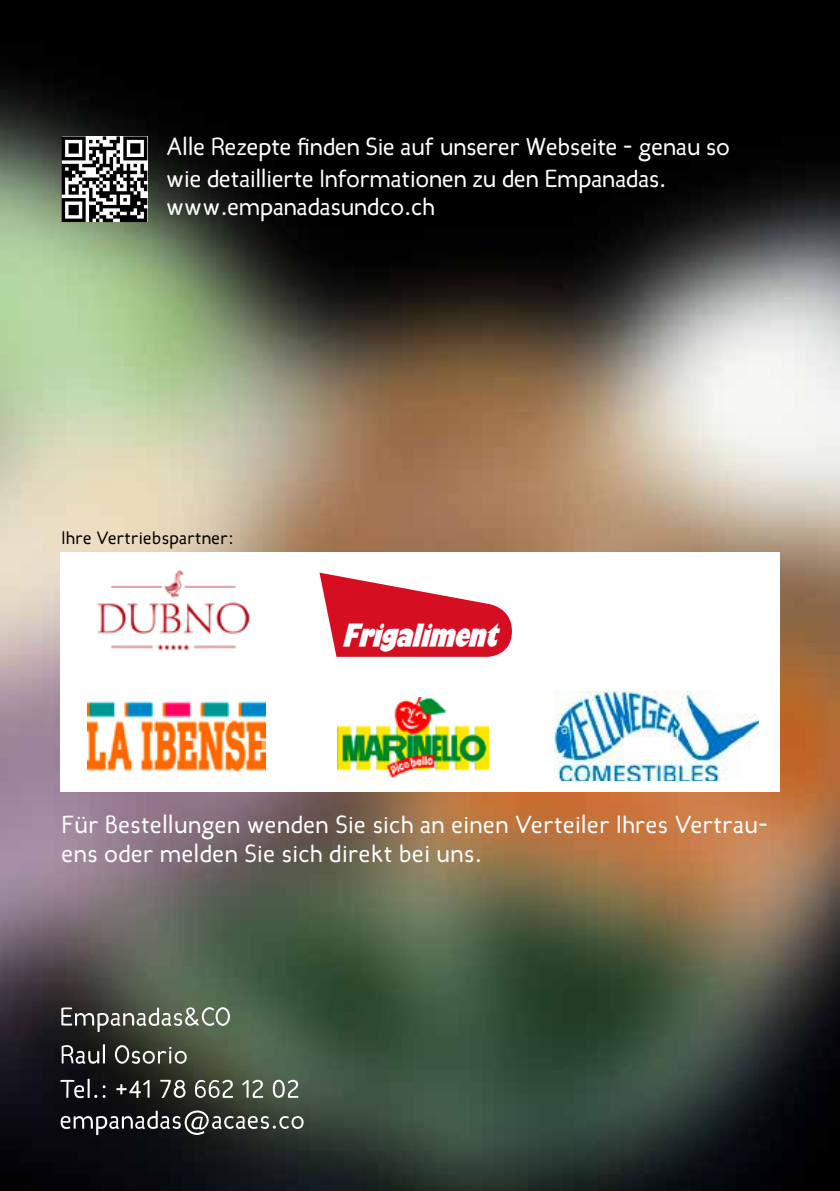
<style>
.page{position:relative;width:840px;height:1191px;background:#fff}
.page>*{position:absolute;margin:0;border:0;box-sizing:border-box;transform-origin:0 0}
.t1{font:italic 35.8px "Gill Apricot";color:#fff;scale:.76 1}
.t2{font:24.8px/29.8px "Candela";letter-spacing:.02em;color:#fff}
.t3{font:24.6px/32px "Candela";color:#fff}
.t4{font:18px "Candela";letter-spacing:.02em;color:#000}
</style>
<div class="page">
<img style="left:0;top:0;width:839px;height:1191px">
<svg style="left:62px;top:136px;width:85px;height:86px"></svg>
<svg style="left:61px;top:1110px;width:242px;height:25px"></svg>
<svg style="left:60px;top:1078px;width:238px;height:20px"></svg>
<svg style="left:62px;top:1044px;width:125px;height:19px"></svg>
<svg style="left:61px;top:1007px;width:169px;height:25px"></svg>
<div style="left:60px;top:553px;width:719px;height:239px;background:#fff"></div>
<img style="left:337px;top:698px;width:151px;height:80px">
<img style="left:87px;top:701px;width:179px;height:71px">
<img style="left:97px;top:570px;width:153px;height:81px">
<svg style="left:319px;top:572px;width:192px;height:85px"></svg>
<img style="left:554px;top:692px;width:204px;height:88px">
<p class="t3" style="left:166px;top:130px;width:565px">Alle Rezepte finden Sie auf unserer Webseite - genau so wie detaillierte Informationen zu den Empanadas.</p>
<p class="t3" style="left:166px;top:190px;width:270px">www.empanadasundco.ch</p>
<p class="t4" style="left:62px;top:526px;width:174px">Ihre Vertriebspartner:</p>
<h1 class="t1" style="left:342px;top:619px;width:216px">Frigaliment</h1>
<p class="t2" style="left:62px;top:809px;width:707px">Für Bestellungen wenden Sie sich an einen Verteiler Ihres Vertrau&shy;ens oder melden Sie sich direkt bei uns.</p>
</div>
